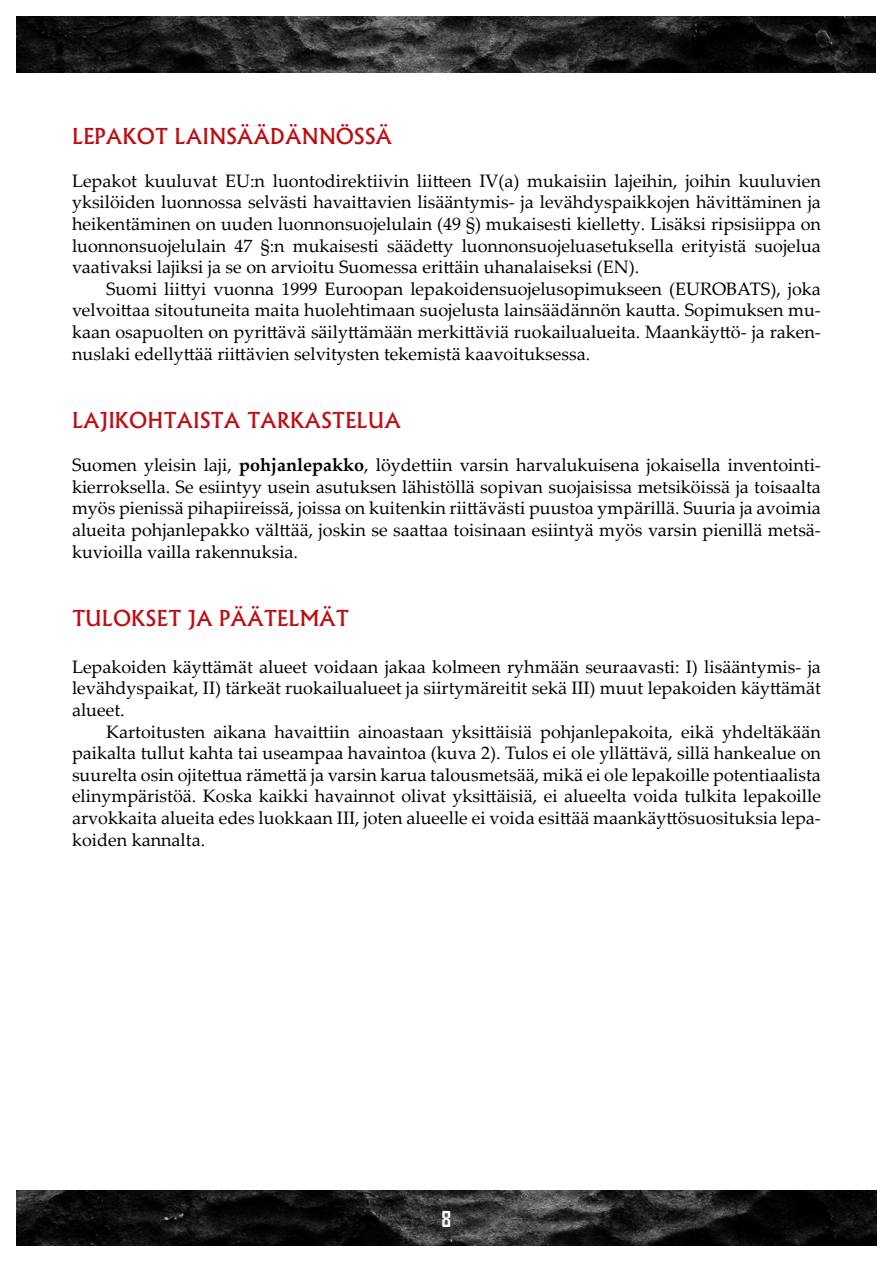
<style>
.page{position:relative;width:893px;height:1263px;background:#fff}
.page>*{position:absolute;margin:0;border:0;box-sizing:border-box;transform-origin:0 0}
.Perusotsikko{font:500 21px "Albertus";color:#bf0c12}
.t1{font:700 21px "Agency FB";color:#fff}
.Perusteksti{font:18px/21.6px "Palatino Linotype";color:#000;text-align:justify}
.Leipäteksti{font:18px/21.6px "Palatino Linotype";color:#000;text-align:justify}
.s1{font-weight:700}
</style>
<div class="page">
<img style="left:17px;top:1191px;width:859px;height:55px">
<img style="left:17px;top:17px;width:859px;height:55px">
<p class="Perusotsikko" style="left:72px;top:123px;width:322px">LEPAKOT LAINSÄÄDÄNNÖSSÄ</p>
<p class="Perusteksti" style="left:72px;top:169px;width:750px">Lepakot kuuluvat EU:n luontodirektiivin liitteen IV(a) mukaisiin lajeihin, joihin kuuluvien yksilöiden luonnossa selvästi havaittavien lisääntymis- ja levähdyspaikkojen hävittäminen ja heikentäminen on uuden luonnonsuojelulain (49 §) mukaisesti kielletty. Lisäksi ripsisiippa on luonnonsuojelulain 47 §:n mukaisesti säädetty luonnonsuojeluasetuksella erityistä suojelua vaativaksi lajiksi ja se on arvioitu Suomessa erittäin uhanalaiseksi (EN).</p>
<p class="Leipäteksti" style="left:72px;top:277px;width:750px;text-indent:34px">Suomi liittyi vuonna 1999 Euroopan lepakoidensuojelusopimukseen (EUROBATS), joka velvoittaa sitoutuneita maita huolehtimaan suojelusta lainsäädännön kautta. Sopimuksen mu&shy;kaan osapuolten on pyrittävä säilyttämään merkittäviä ruokailualueita. Maankäyttö- ja raken&shy;nuslaki edellyttää riittävien selvitysten tekemistä kaavoituksessa.</p>
<p class="Perusotsikko" style="left:72px;top:407px;width:331px">LAJIKOHTAISTA TARKASTELUA</p>
<p class="Perusteksti" style="left:72px;top:454px;width:750px">Suomen yleisin laji, <span class="s1">pohjanlepakko</span>, löydettiin varsin harvalukuisena jokaisella inventointi&shy;kierroksella. Se esiintyy usein asutuksen lähistöllä sopivan suojaisissa metsiköissä ja toisaalta myös pienissä pihapiireissä, joissa on kuitenkin riittävästi puustoa ympärillä. Suuria ja avoimia alueita pohjanlepakko välttää, joskin se saattaa toisinaan esiintyä myös varsin pienillä metsä&shy;kuvioilla vailla rakennuksia.</p>
<p class="Perusotsikko" style="left:72px;top:605px;width:278px">TULOKSET JA PÄÄTELMÄT</p>
<p class="Perusteksti" style="left:72px;top:655px;width:750px">Lepakoiden käyttämät alueet voidaan jakaa kolmeen ryhmään seuraavasti: I) lisääntymis- ja levähdyspaikat, II) tärkeät ruokailualueet ja siirtymäreitit sekä III) muut lepakoiden käyttämät alueet.</p>
<p class="Leipäteksti" style="left:72px;top:720px;width:750px;text-indent:34px">Kartoitusten aikana havaittiin ainoastaan yksittäisiä pohjanlepakoita, eikä yhdeltäkään paikalta tullut kahta tai useampaa havaintoa (kuva 2). Tulos ei ole yllättävä, sillä hankealue on suurelta osin ojitettua rämettä ja varsin karua talousmetsää, mikä ei ole lepakoille potentiaalista elinympäristöä. Koska kaikki havainnot olivat yksittäisiä, ei alueelta voida tulkita lepakoille arvokkaita alueita edes luokkaan III, joten alueelle ei voida esittää maankäyttösuosituksia lepa&shy;koiden kannalta.</p>
<p class="t1" style="left:442px;top:1206px;width:11px">8</p>
</div>
